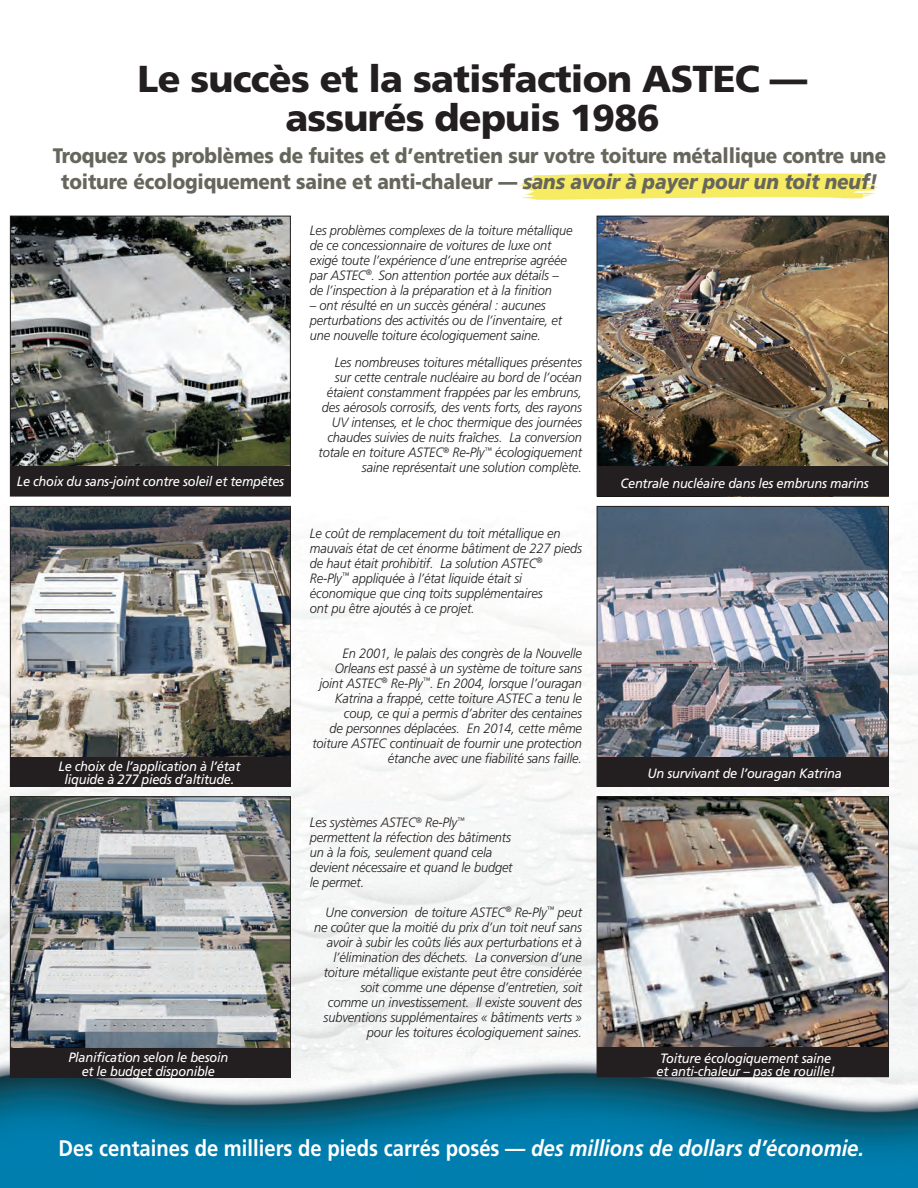
<style>
.page{position:relative;width:918px;height:1188px;background:#fff}
.page>*{position:absolute;margin:0;border:0;box-sizing:border-box;transform-origin:0 0}
.t1{font:900 37.5px/39px "Frutiger";letter-spacing:-.02em;color:#231f20;text-align:center}
.t2{font:700 22.5px "Frutiger";color:#fff;scale:.9 1}
.t3{font:900 21px/25.2px "Frutiger";letter-spacing:-.01em;color:#67665d;text-align:center;scale:.9 1}
.t4{font:italic 300 13.5px/15px "Frutiger";letter-spacing:-.01em;color:#231f20;scale:.95 1}
.t5{font:italic 13.5px/13.5px "Frutiger";letter-spacing:-.02em;color:#fff;text-align:center;scale:.95 1}
.s1{font-style:italic}
</style>
<div class="page">
<img style="left:0;top:461px;width:918px;height:727px">
<img style="left:12px;top:218px;width:277px;height:248px">
<div style="left:10px;top:216px;width:281px;height:280px;border:1px solid #231f20"></div>
<img style="left:12px;top:508px;width:277px;height:249px">
<div style="left:10px;top:506px;width:281px;height:281px;border:1px solid #231f20"></div>
<img style="left:12px;top:798px;width:277px;height:250px">
<div style="left:10px;top:796px;width:281px;height:281px;border:1px solid #231f20"></div>
<img style="left:599px;top:218px;width:288px;height:248px">
<div style="left:597px;top:466px;width:291px;height:30px;background:#231f20"></div>
<div style="left:10px;top:466px;width:280px;height:30px;background:#231f20"></div>
<div style="left:10px;top:757px;width:280px;height:29px;background:#231f20"></div>
<img style="left:599px;top:508px;width:288px;height:249px">
<div style="left:597px;top:506px;width:292px;height:281px;border:1px solid #231f20"></div>
<div style="left:597px;top:757px;width:291px;height:29px;background:#231f20"></div>
<div style="left:10px;top:1048px;width:280px;height:30px;background:#231f20"></div>
<img style="left:599px;top:798px;width:288px;height:249px">
<div style="left:597px;top:1047px;width:291px;height:30px;background:#231f20"></div>
<svg style="left:517px;top:172px;width:361px;height:28px"></svg>
<p class="t1" style="left:138px;top:59px;width:671px">Le succès et la satisfaction ASTEC — assurés depuis 1986</p>
<p class="t3" style="left:53px;top:143px;width:928px">Troquez vos problèmes de fuites et d’entretien sur votre toiture métallique contre une toiture écologiquement saine et anti-chaleur — <span class="s1">sans avoir à payer pour un toit neuf!</span></p>
<p class="t4" style="left:310px;top:222px;width:278px">Les problèmes complexes de la toiture métallique de ce concessionnaire de voitures de luxe ont exigé toute l’expérience d’une entreprise agréée par ASTEC<sup>®</sup>. Son attention portée aux détails – de l’inspection à la préparation et à la finition</p>
<p class="t4" style="left:310px;top:297px;width:267px">– ont résulté en un succès général : aucunes perturbations des activités ou de l’inventaire, et une nouvelle toiture écologiquement saine.</p>
<p class="t4" style="left:319px;top:355px;width:279px;text-align:right">Les nombreuses toitures métalliques présentes sur cette centrale nucléaire au bord de l’océan étaient constamment frappées par les embruns, des aérosols corrosifs, des vents forts, des rayons UV intenses, et le choc thermique des journées chaudes suivies de nuits fraîches. La conversion totale en toiture ASTEC<sup>®</sup> Re-Ply<sup>™</sup> écologiquement saine représentait une solution complète.</p>
<p class="t5" style="left:17px;top:475px;width:283px">Le choix du sans-joint contre soleil et tempêtes</p>
<p class="t5" style="left:621px;top:476px;width:263px">Centrale nucléaire dans les embruns marins</p>
<p class="t5" style="left:59px;top:759px;width:193px">Le choix de l’application à l’état liquide à 277 pieds d’altitude.</p>
<p class="t5" style="left:68px;top:1051px;width:170px">Planification selon le besoin et le budget disponible</p>
<p class="t4" style="left:310px;top:526px;width:288px">Le coût de remplacement du toit métallique en mauvais état de cet énorme bâtiment de 227 pieds de haut était prohibitif. La solution ASTEC<sup>® </sup>Re-Ply<sup>™</sup> appliquée à l’état liquide était si économique que cinq toits supplémentaires</p>
<p class="t4" style="left:310px;top:601px;width:175px">ont pu être ajoutés à ce projet.</p>
<p class="t4" style="left:313px;top:646px;width:285px;text-align:right">En 2001, le palais des congrès de la Nouvelle Orleans est passé à un système de toiture sans joint ASTEC<sup>®</sup> Re-Ply<sup>™</sup>. En 2004, lorsque l’ouragan Katrina a frappé, cette toiture ASTEC a tenu le coup, ce qui a permis d’abriter des centaines<br>de personnes déplacées. En 2014, cette même toiture ASTEC continuait de fournir une protection étanche avec une fiabilité sans faille.</p>
<p class="t4" style="left:310px;top:815px;width:215px">Les systèmes ASTEC<sup>®</sup> Re-Ply<sup>™ </sup>permettent la réfection des bâtiments un à la fois, seulement quand cela devient nécessaire et quand le budget le permet.</p>
<p class="t4" style="left:314px;top:904px;width:284px;text-align:right">Une conversion de toiture ASTEC<sup>®</sup> Re-Ply<sup>™</sup> peut ne coûter que la moitié du prix d’un toit neuf sans avoir à subir les coûts liés aux perturbations et à l’élimination des déchets. La conversion d’une toiture métallique existante peut être considérée soit comme une dépense d’entretien, soit<br>comme un investissement. Il existe souvent des subventions supplémentaires « bâtiments verts » pour les toitures écologiquement saines.</p>
<p class="t5" style="left:648px;top:767px;width:206px">Un survivant de l’ouragan Katrina</p>
<p class="t5" style="left:657px;top:1051px;width:189px;text-align:left">Toiture écologiquement saine et anti-chaleur – pas de rouille!</p>
<p class="t2" style="left:59px;top:1135px;width:897px">Des centaines de milliers de pieds carrés posés — <span class="s1">des millions de dollars d’économie.</span></p>
</div>
